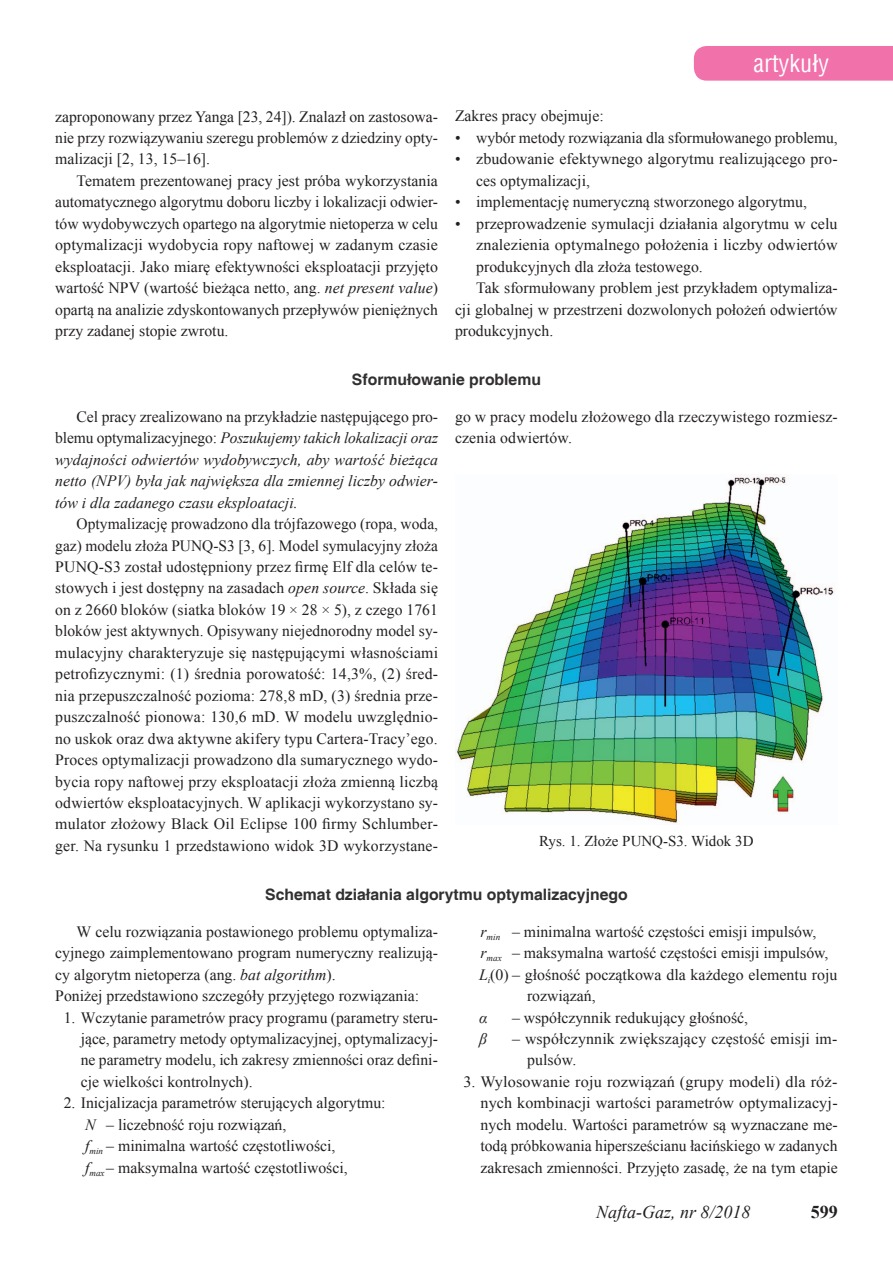
<style>
.page{position:relative;width:893px;height:1263px;background:#fff}
.page>*{position:absolute;margin:0;border:0;box-sizing:border-box;transform-origin:0 0}
.t1{font:24px "Switzerland Condensed";color:#fff}
.t2{font:italic 18px "Times New Roman";color:#231f20}
.t3{font:700 18px "Times New Roman";color:#231f20}
.t4{font:15.75px/21.5px "Times New Roman";color:#231f20;text-align:justify}
.t5{font:italic 15.75px/21.5px "Times New Roman";color:#231f20;text-align:justify}
.t6{font:700 15.75px "Helvetica";color:#312f30}
.t7{font:15px "Times New Roman";color:#231f20}
.s1{font-style:normal}
.s2{font-style:italic}
</style>
<div class="page">
<hr style="left:0;top:43px;width:1px;height:40px;background:#f171ab">
<div style="left:694px;top:46px;width:199px;height:35px;background:#f171ab"></div>
<img style="left:456px;top:474px;width:379px;height:350px">
<h1 class="t1" style="left:754px;top:48px;width:77px">artykuły</h1>
<p class="t4" style="left:455px;top:105px;width:150px">Zakres pracy obejmuje:</p>
<p class="t4" style="left:455px;top:127px;width:384px">• wybór metody rozwiązania dla sformułowanego problemu,</p>
<p class="t4" style="left:476px;top:148px;width:363px;text-indent:-21px">• zbudowanie efektywnego algorytmu realizującego pro&shy;ces optymalizacji,</p>
<p class="t4" style="left:455px;top:191px;width:353px">• implementację numeryczną stworzonego algorytmu,</p>
<p class="t4" style="left:455px;top:212px;width:384px">• przeprowadzenie symulacji działania algorytmu w celu</p>
<p class="t4" style="left:476px;top:234px;width:363px">znalezienia optymalnego położenia i liczby odwiertów</p>
<p class="t4" style="left:476px;top:255px;width:228px">produkcyjnych dla złoża testowego.</p>
<p class="t4" style="left:476px;top:277px;width:363px">Tak sformułowany problem jest przykładem optymaliza-</p>
<p class="t4" style="left:455px;top:298px;width:384px">cji globalnej w przestrzeni dozwolonych położeń odwiertów</p>
<p class="t4" style="left:455px;top:320px;width:100px">produkcyjnych.</p>
<p class="t6" style="left:352px;top:370px;width:191px">Sformułowanie problemu</p>
<p class="t5" style="left:55px;top:405px;width:384px;text-indent:21px"><span class="s1">Cel pracy zrealizowano na przykładzie następującego pro&shy;blemu optymalizacyjnego:</span> Poszukujemy takich lokalizacji oraz wydajności odwiertów wydobywczych, aby wartość bieżąca netto (NPV) była jak największa dla zmiennej liczby odwier&shy;tów i dla zadanego czasu eksploatacji.</p>
<p class="t4" style="left:55px;top:513px;width:384px;text-indent:21px">Optymalizację prowadzono dla trójfazowego (ropa, woda, gaz) modelu złoża PUNQ-S3 [3, 6]. Model symulacyjny złoża PUNQ-S3 został udostępniony przez firmę Elf dla celów te&shy;stowych i jest dostępny na zasadach <span class="s2">open source</span>. Składa się on z 2660 bloków (siatka bloków 19 × 28 × 5), z czego 1761 bloków jest aktywnych. Opisywany niejednorodny model sy&shy;mulacyjny charakteryzuje się następującymi własnościami petrofizycznymi: (1) średnia porowatość: 14,3%, (2) śred&shy;nia przepuszczalność pozioma: 278,8 mD, (3) średnia prze&shy;puszczalność pionowa: 130,6 mD. W modelu uwzględnio&shy;no uskok oraz dwa aktywne akifery typu Cartera-Tracy’ego.<br>Proces optymalizacji prowadzono dla sumarycznego wydo&shy;bycia ropy naftowej przy eksploatacji złoża zmienną liczbą odwiertów eksploatacyjnych. W aplikacji wykorzystano sy&shy;mulator złożowy Black Oil Eclipse 100 firmy Schlumber&shy;ger. Na rysunku 1 przedstawiono widok 3D wykorzystane-</p>
<p class="t4" style="left:55px;top:105px;width:384px">zaproponowany przez Yanga [23, 24]). Znalazł on zastosowa&shy;nie przy rozwiązywaniu szeregu problemów z dziedziny opty&shy;malizacji [2, 13, 15–16].</p>
<p class="t4" style="left:55px;top:170px;width:384px;text-indent:21px">Tematem prezentowanej pracy jest próba wykorzystania automatycznego algorytmu doboru liczby i lokalizacji odwier&shy;tów wydobywczych opartego na algorytmie nietoperza w celu optymalizacji wydobycia ropy naftowej w zadanym czasie eksploatacji. Jako miarę efektywności eksploatacji przyjęto wartość NPV (wartość bieżąca netto, ang. <span class="s2">net present value</span>) opartą na analizie zdyskontowanych przepływów pieniężnych przy zadanej stopie zwrotu.</p>
<p class="t4" style="left:455px;top:406px;width:384px">go w pracy modelu złożowego dla rzeczywistego rozmiesz&shy;czenia odwiertów.</p>
<p class="t7" style="left:539px;top:830px;width:216px">Rys. 1. Złoże PUNQ-S3. Widok 3D</p>
<p class="t6" style="left:265px;top:885px;width:364px">Schemat działania algorytmu optymalizacyjnego</p>
<p class="t4" style="left:55px;top:920px;width:384px;text-align:left;text-indent:21px">W celu rozwiązania postawionego problemu optymaliza&shy;cyjnego zaimplementowano program numeryczny realizują&shy;cy algorytm nietoperza (ang. <span class="s2">bat algorithm</span>).<br>Poniżej przedstawiono szczegóły przyjętego rozwiązania:</p>
<p class="t4" style="left:81px;top:1006px;width:359px;text-indent:-17px">1. Wczytanie parametrów pracy programu (parametry steru&shy;jące, parametry metody optymalizacyjnej, optymalizacyj&shy;ne parametry modelu, ich zakresy zmienności oraz defini&shy;cje wielkości kontrolnych).</p>
<p class="t4" style="left:85px;top:1092px;width:302px;text-align:left;text-indent:-21px">2. Inicjalizacja parametrów sterujących algorytmu:<br><span class="s2">N</span> – liczebność roju rozwiązań,<br><span class="s2">f</span><sub>min</sub> – minimalna wartość częstotliwości,<br><span class="s2">f</span><sub>max</sub> – maksymalna wartość częstotliwości,</p>
<p class="t4" style="left:480px;top:920px;width:337px"><span class="s2">r</span><sub>min</sub> – minimalna wartość częstości emisji impulsów,</p>
<p class="t4" style="left:480px;top:942px;width:350px"><span class="s2">r</span><sub>max</sub> – maksymalna wartość częstości emisji impulsów,</p>
<p class="t4" style="left:479px;top:963px;width:360px"><span class="s2">L</span><sub>i</sub>(0) – głośność początkowa dla każdego elementu roju</p>
<p class="t4" style="left:527px;top:985px;width:70px">rozwiązań,</p>
<p class="t5" style="left:479px;top:1006px;width:10px">α</p>
<p class="t4" style="left:512px;top:1006px;width:238px">– współczynnik redukujący głośność,</p>
<p class="t5" style="left:479px;top:1027px;width:9px">β</p>
<p class="t4" style="left:527px;top:1028px;width:312px;text-indent:-15px">– współczynnik zwiększający częstość emisji im&shy;pulsów.</p>
<p class="t4" style="left:480px;top:1070px;width:359px;text-indent:-17px">3. Wylosowanie roju rozwiązań (grupy modeli) dla róż&shy;nych kombinacji wartości parametrów optymalizacyj&shy;nych modelu. Wartości parametrów są wyznaczane me&shy;todą próbkowania hipersześcianu łacińskiego w zadanych zakresach zmienności. Przyjęto zasadę, że na tym etapie</p>
<p class="t2" style="left:596px;top:1200px;width:156px">Nafta-Gaz, nr 8/2018</p>
<p class="t3" style="left:811px;top:1199px;width:28px">599</p>
</div>
